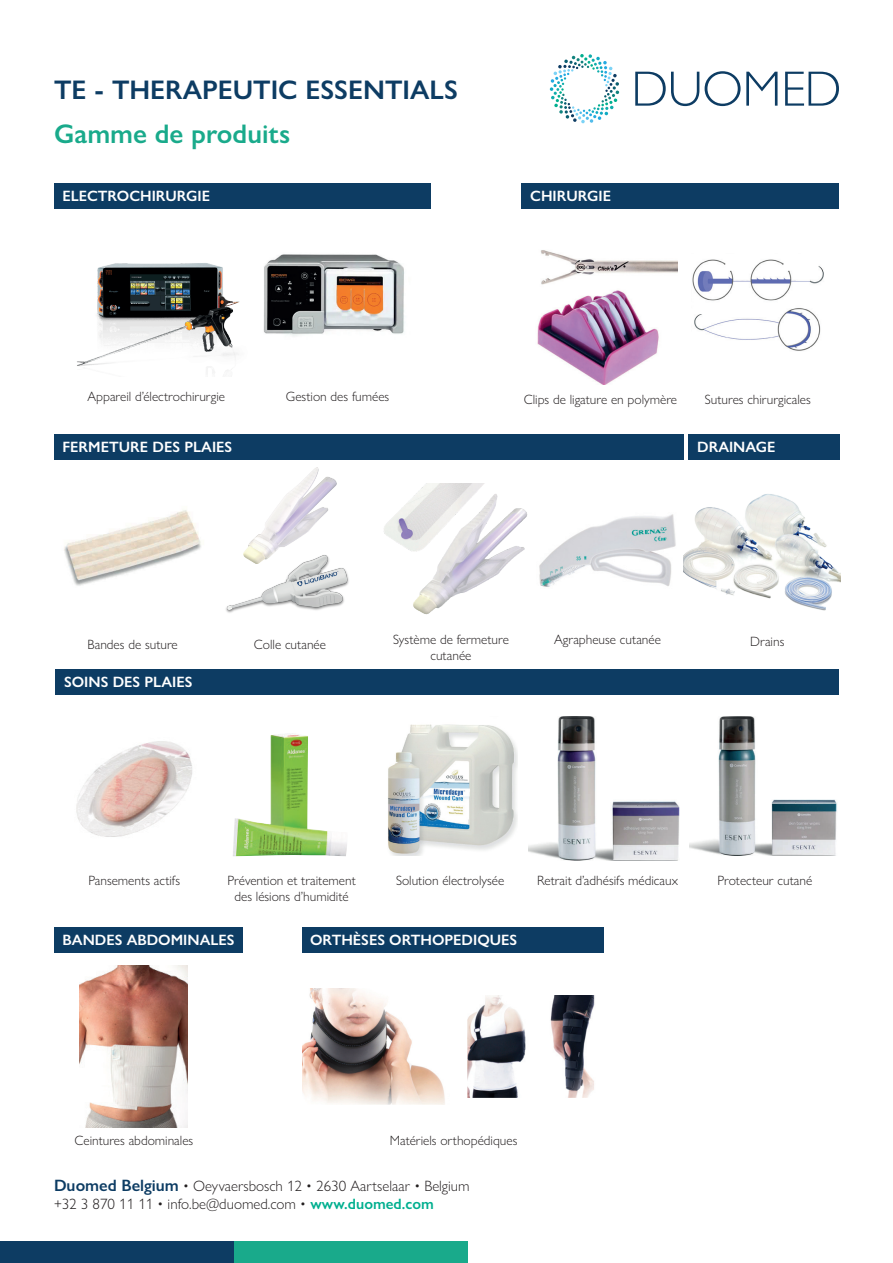
<style>
.page{position:relative;width:893px;height:1263px;background:#fff}
.page>*{position:absolute;margin:0;border:0;box-sizing:border-box;transform-origin:0 0}
.t1{font:600 27px "Gill Sans Nova";color:#0d3c63}
.t2{font:600 27px "Gill Sans Nova";color:#19aa8b}
.t3{font:600 15px "Gill Sans Nova";color:#fff}
.t4{font:300 15px/18px "Gill Sans Nova";color:#231f20}
.t5{font:300 13.5px/16.2px "Gill Sans Nova";color:#231f20;text-align:center}
.s1{font-weight:600;font-size:16.5px;color:#0d3c63}
.s2{font-weight:600;color:#01af8f}
</style>
<div class="page">
<img style="left:76px;top:741px;width:116px;height:96px">
<img style="left:388px;top:724px;width:129px;height:131px">
<img style="left:64px;top:510px;width:137px;height:76px">
<img style="left:233px;top:733px;width:114px;height:123px">
<img style="left:80px;top:966px;width:107px;height:161px">
<img style="left:226px;top:552px;width:123px;height:61px">
<div style="left:0;top:1242px;width:234px;height:21px;background:#0d3c63"></div>
<div style="left:234px;top:1242px;width:234px;height:21px;background:#19aa8b"></div>
<svg style="left:550px;top:54px;width:69px;height:69px"></svg>
<svg style="left:635px;top:71px;width:204px;height:35px"></svg>
<div style="left:56px;top:669px;width:783px;height:25px;background:#0d3c63"></div>
<div style="left:54px;top:927px;width:188px;height:25px;background:#0d3c63"></div>
<img style="left:244px;top:468px;width:92px;height:95px">
<div style="left:54px;top:434px;width:629px;height:25px;background:#0d3c63"></div>
<img style="left:303px;top:988px;width:142px;height:117px">
<img style="left:468px;top:995px;width:127px;height:103px">
<div style="left:302px;top:927px;width:302px;height:25px;background:#0d3c63"></div>
<div style="left:54px;top:183px;width:377px;height:25px;background:#0d3c63"></div>
<img style="left:77px;top:263px;width:163px;height:110px">
<img style="left:692px;top:259px;width:132px;height:92px">
<img style="left:263px;top:254px;width:141px;height:82px">
<img style="left:529px;top:716px;width:150px;height:144px">
<img style="left:690px;top:716px;width:147px;height:139px">
<div style="left:689px;top:434px;width:151px;height:25px;background:#0d3c63"></div>
<img style="left:537px;top:250px;width:141px;height:135px">
<div style="left:522px;top:183px;width:317px;height:25px;background:#0d3c63"></div>
<img style="left:384px;top:483px;width:144px;height:132px">
<img style="left:539px;top:514px;width:137px;height:73px">
<img style="left:683px;top:494px;width:157px;height:116px">
<h1 class="t1" style="left:54px;top:73px;width:405px">TE - THERAPEUTIC ESSENTIALS</h1>
<h1 class="t2" style="left:54px;top:117px;width:238px">Gamme de produits</h1>
<p class="t3" style="left:62px;top:187px;width:149px">ELECTROCHIRURGIE</p>
<p class="t3" style="left:530px;top:187px;width:82px">CHIRURGIE</p>
<p class="t5" style="left:88px;top:388px;width:139px">Appareil d’électrochirurgie</p>
<p class="t5" style="left:286px;top:388px;width:105px">Gestion des fumées</p>
<p class="t5" style="left:705px;top:391px;width:107px">Sutures chirurgicales</p>
<p class="t5" style="left:524px;top:391px;width:155px">Clips de ligature en polymère</p>
<p class="t3" style="left:63px;top:438px;width:171px">FERMETURE DES PLAIES</p>
<p class="t3" style="left:697px;top:438px;width:80px">DRAINAGE</p>
<p class="t5" style="left:88px;top:636px;width:92px">Bandes de suture</p>
<p class="t3" style="left:64px;top:673px;width:130px">SOINS DES PLAIES</p>
<p class="t5" style="left:254px;top:636px;width:74px">Colle cutanée</p>
<p class="t5" style="left:393px;top:631px;width:117px">Système de fermeture cutanée</p>
<p class="t5" style="left:554px;top:631px;width:108px">Agrapheuse cutanée</p>
<p class="t5" style="left:750px;top:634px;width:36px">Drains</p>
<p class="t5" style="left:88px;top:872px;width:93px">Pansements actifs</p>
<p class="t5" style="left:227px;top:872px;width:130px">Prévention et traitement des lésions d’humidité</p>
<p class="t5" style="left:396px;top:872px;width:110px">Solution électrolysée</p>
<p class="t3" style="left:63px;top:931px;width:173px">BANDES ABDOMINALES</p>
<p class="t3" style="left:310px;top:931px;width:209px">ORTHÈSES ORTHOPEDIQUES</p>
<p class="t5" style="left:537px;top:872px;width:143px">Retrait d’adhésifs médicaux</p>
<p class="t5" style="left:717px;top:872px;width:97px">Protecteur cutané</p>
<p class="t5" style="left:75px;top:1133px;width:120px">Ceintures abdominales</p>
<p class="t5" style="left:390px;top:1133px;width:129px">Matériels orthopédiques</p>
<p class="t4" style="left:54px;top:1177px;width:417px"><span class="s1">Duomed Belgium</span> • Oeyvaersbosch 12 • 2630 Aartselaar • Belgium +32 3 870 11 11 • info.be@duomed.com • <span class="s2">www.duomed.com</span></p>
</div>
